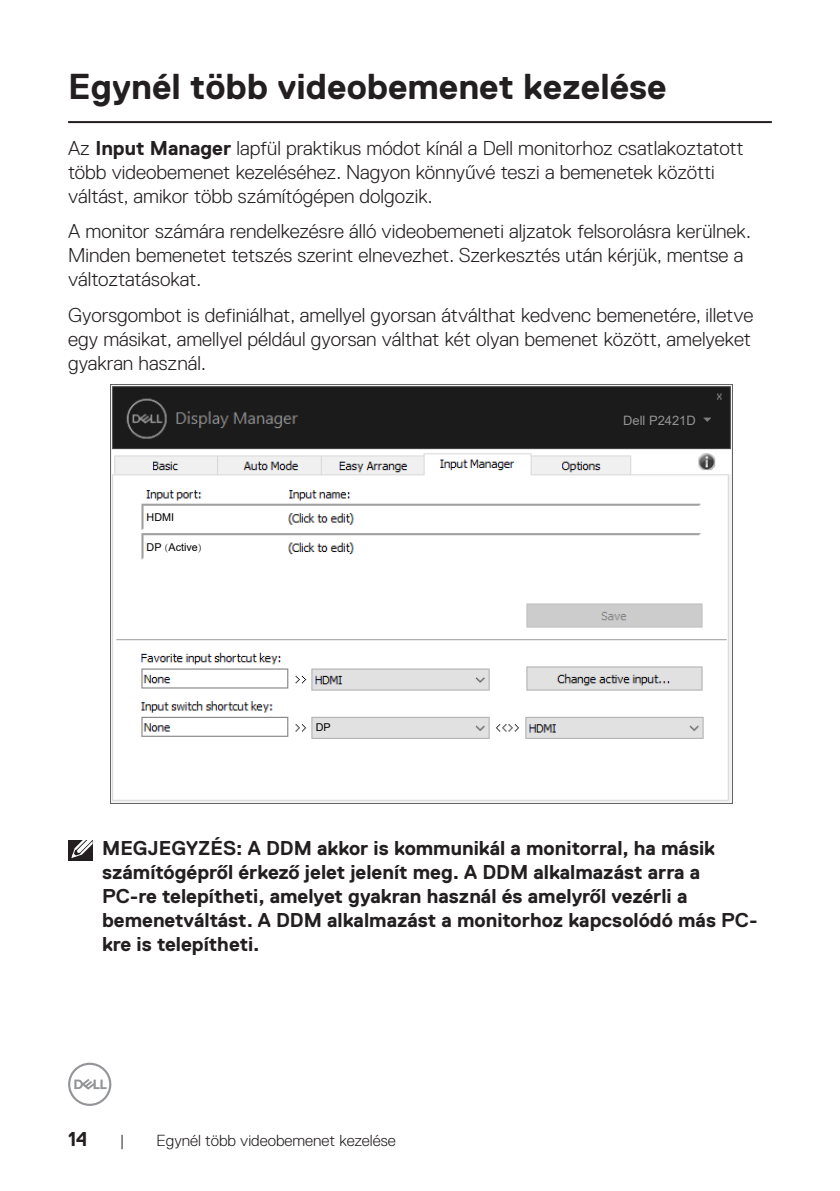
<style>
.page{position:relative;width:840px;height:1191px;background:#fff}
.page>*{position:absolute;margin:0;border:0;box-sizing:border-box;transform-origin:0 0}
.Head_1{font:700 36px "Dell Replica";color:#231f20}
.Paragraph{font:300 20px/24px "Dell Replica";color:#231f20}
.Note{font:700 20px/24px "Dell Replica";color:#231f20}
.t1{font:300 16px "Dell Replica";color:#231f20}
.t2{font:13px "Arial";color:#939393}
.t3{font:10.8px "Arial";color:#000}
.s1{font-weight:700}
.s2{font-family:"Adobe Song Std";font-weight:300}
</style>
<div class="page">
<svg style="left:68px;top:1062px;width:43px;height:44px"></svg>
<hr style="left:68px;top:121px;width:703px;height:2px;background:#231f20">
<img style="left:111px;top:385px;width:620px;height:418px">
<div style="left:146px;top:511px;width:27px;height:14px;background:#fff"></div>
<div style="left:146px;top:540px;width:35px;height:14px;background:#fff"></div>
<div style="left:343px;top:673px;width:14px;height:12px;background:#e1e1e1"></div>
<div style="left:556px;top:721px;width:14px;height:13px;background:#e1e1e1"></div>
<div style="left:604px;top:410px;width:94px;height:20px;background:#1b1b1b"></div>
<div style="left:138px;top:561px;width:568px;height:33px;background:#fff"></div>
<div style="left:68px;top:840px;width:24px;height:21px;background:#231f20"></div>
<svg style="left:71px;top:840px;width:22px;height:19px"></svg>
<p class="Head_1" style="left:68px;top:66px;width:599px">Egynél több videobemenet kezelése</p>
<p class="Paragraph" style="left:68px;top:136px;width:676px">Az <span class="s1">Input Manager</span> lapfül praktikus módot kínál a Dell monitorhoz csatlakoztatott több videobemenet kezeléséhez. Nagyon könnyűvé teszi a bemenetek közötti váltást, amikor több számítógépen dolgozik.</p>
<p class="Paragraph" style="left:68px;top:219px;width:683px">A monitor számára rendelkezésre álló videobemeneti aljzatok felsorolásra kerülnek.<br>Minden bemenetet tetszés szerint elnevezhet. Szerkesztés után kérjük, mentse a változtatásokat.</p>
<p class="Paragraph" style="left:68px;top:303px;width:686px;text-align:justify">Gyorsgombot is definiálhat, amellyel gyorsan átválthat kedvenc bemenetére, illetve egy másikat, amellyel például gyorsan válthat két olyan bemenet között, amelyeket gyakran használ.</p>
<p class="t3" style="left:146px;top:510px;width:29px">HDMI</p>
<p class="t3" style="left:146px;top:540px;width:57px">DP <span class="s2">(</span>Active<span class="s2">)</span></p>
<p class="t3" style="left:316px;top:719px;width:16px">DP</p>
<p class="t2" style="left:622px;top:411px;width:74px">Dell P2421D</p>
<p class="Note" style="left:102px;top:836px;width:656px">MEGJEGYZÉS: A DDM akkor is kommunikál a monitorral, ha másik számítógépről érkező jelet jelenít meg. A DDM alkalmazást arra a PC-re telepítheti, amelyet gyakran használ és amelyről vezérli a bemenetváltást. A DDM alkalmazást a monitorhoz kapcsolódó más PC&shy;kre is telepítheti.</p>
<p class="Note" style="left:68px;top:1126px;width:21px">14</p>
<p class="t1" style="left:120px;top:1131px;width:6px">|</p>
<p class="t1" style="left:156px;top:1131px;width:241px">Egynél több videobemenet kezelése</p>
</div>
